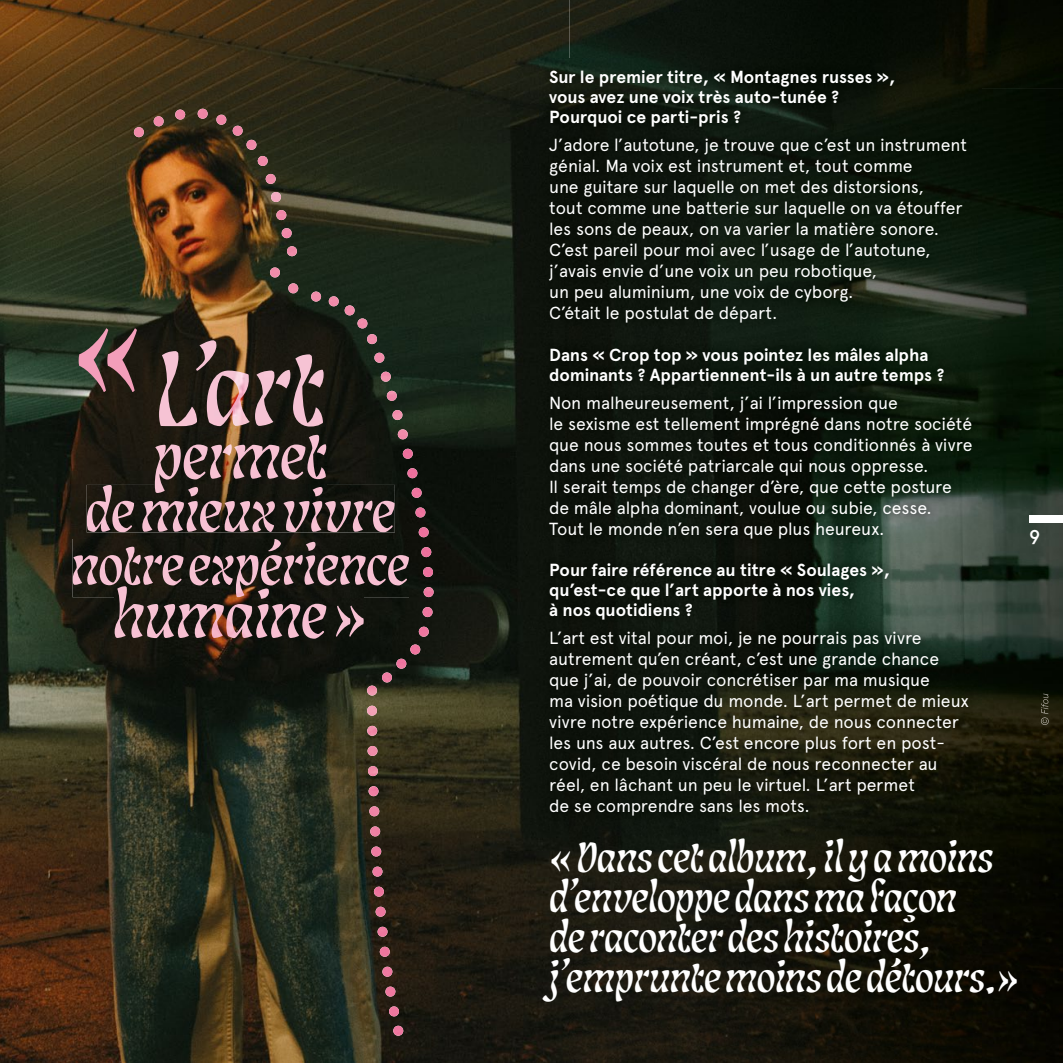
<style>
.page{position:relative;width:1063px;height:1063px;background:#fff}
.page>*{position:absolute;margin:0;border:0;box-sizing:border-box;transform-origin:0 0}
.t1{font:136.5px "Lisbeth Display";color:#f39eba}
.t2{font:43.5px/40px "Lisbeth Display";letter-spacing:-.005em;color:#fff}
.t3{font:500 20px "Apercu Pro";color:#fff}
.t4{font:17.5px/21px "Apercu Pro";letter-spacing:-.01em;color:#fff}
.t5{font:700 17.5px/20px "Apercu Pro";letter-spacing:-.005em;color:#fff}
</style>
<div class="page">
<img style="left:0;top:0;width:569px;height:1063px">
<img style="left:569px;top:0;width:494px;height:88px">
<img style="left:981px;top:88px;width:82px;height:975px">
<img style="left:569px;top:826px;width:412px;height:237px">
<img style="left:539px;top:59px;width:443px;height:767px">
<img style="left:159px;top:340px;width:166px;height:87px">
<img style="left:155px;top:435px;width:172px;height:50px">
<img style="left:87px;top:485px;width:287px;height:47px">
<img style="left:155px;top:485px;width:172px;height:8px">
<img style="left:73px;top:539px;width:301px;height:58px">
<img style="left:115px;top:597px;width:249px;height:42px">
<img style="left:115px;top:586px;width:249px;height:11px">
<img style="left:270px;top:192px;width:22px;height:46px">
<img style="left:328px;top:296px;width:40px;height:32px">
<img style="left:374px;top:353px;width:60px;height:284px">
<img style="left:367px;top:706px;width:32px;height:310px">
<img style="left:134px;top:109px;width:142px;height:75px">
<img style="left:270px;top:246px;width:51px;height:56px">
<svg style="left:367px;top:334px;width:10px;height:10px"></svg>
<img style="left:367px;top:644px;width:53px;height:52px">
<svg style="left:393px;top:1026px;width:10px;height:10px"></svg>
<img style="left:1041px;top:694px;width:8px;height:31px">
<div style="left:1029px;top:516px;width:34px;height:7px;background:#fff"></div>
<h1 class="t1" style="left:71px;top:235px;width:71px">«</h1>
<p class="t5" style="left:549px;top:67px;width:348px">Sur le premier titre, « Montagnes russes », vous avez une voix très auto-tunée ?<br>Pourquoi ce parti-pris ?</p>
<p class="t4" style="left:549px;top:134px;width:419px">J’adore l’autotune, je trouve que c’est un instrument génial. Ma voix est instrument et, tout comme<br>une guitare sur laquelle on met des distorsions,<br>tout comme une batterie sur laquelle on va étouffer les sons de peaux, on va varier la matière sonore.<br>C’est pareil pour moi avec l’usage de l’autotune, j’avais envie d’une voix un peu robotique,<br>un peu aluminium, une voix de cyborg.<br>C’était le postulat de départ.</p>
<p class="t5" style="left:549px;top:344px;width:397px">Dans « Crop top » vous pointez les mâles alpha dominants ? Appartiennent-ils à un autre temps ?</p>
<p class="t4" style="left:549px;top:391px;width:425px">Non malheureusement, j’ai l’impression que<br>le sexisme est tellement imprégné dans notre société que nous sommes toutes et tous conditionnés à vivre dans une société patriarcale qui nous oppresse.<br>Il serait temps de changer d’ère, que cette posture de mâle alpha dominant, voulue ou subie, cesse.<br>Tout le monde n’en sera que plus heureux.</p>
<p class="t5" style="left:549px;top:559px;width:342px">Pour faire référence au titre « Soulages », qu’est-ce que l’art apporte à nos vies,<br>à nos quotidiens ?</p>
<p class="t4" style="left:549px;top:626px;width:421px">L’art est vital pour moi, je ne pourrais pas vivre autrement qu’en créant, c’est une grande chance que j’ai, de pouvoir concrétiser par ma musique<br>ma vision poétique du monde. L’art permet de mieux vivre notre expérience humaine, de nous connecter les uns aux autres. C’est encore plus fort en post&shy;covid, ce besoin viscéral de nous reconnecter au réel, en lâchant un peu le virtuel. L’art permet<br>de se comprendre sans les mots.</p>
<h2 class="t2" style="left:549px;top:833px;width:471px">« Dans cet album, il y a moins d’enveloppe dans ma façon<br>de raconter des histoires, j’emprunte moins de détours.»</h2>
<p class="t3" style="left:1029px;top:522px;width:13px">9</p>
</div>
